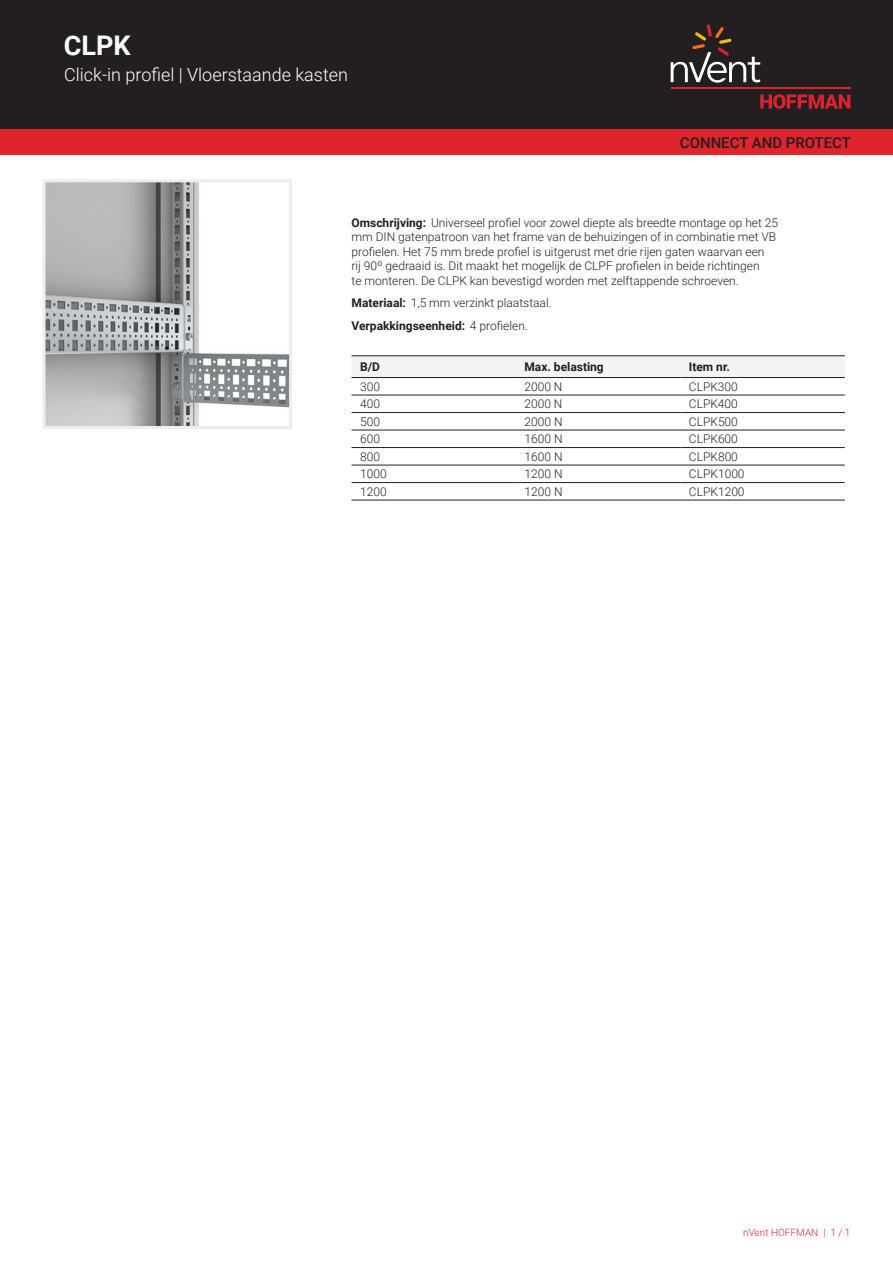
<style>
.page{position:relative;width:893px;height:1263px;background:#fff}
.page>*{position:absolute;margin:0;border:0;box-sizing:border-box;transform-origin:0 0}
.t1{font:700 27px "Roboto";color:#fff}
.t2{font:300 18px "Roboto";color:#fff}
.t3{font:500 15px "Roboto";color:#231f20}
.t4{font:300 12px/14.4px "Roboto";color:#231f20}
.t5{font:700 12px "Roboto";color:#231f20}
.t6{font:300 10.05px "Roboto";color:#de252e}
.s1{font-weight:700}
</style>
<div class="page">
<div style="left:0;top:0;width:893px;height:129px;background:#231f20"></div>
<svg style="left:760px;top:94px;width:90px;height:15px"></svg>
<hr style="left:671px;top:88px;width:179px;height:1px;background:#db2230">
<svg style="left:671px;top:24px;width:89px;height:59px"></svg>
<div style="left:0;top:129px;width:893px;height:26px;background:#de252e"></div>
<div style="left:351px;top:356px;width:494px;height:21px;background:#f2f3f4"></div>
<hr style="left:351px;top:355px;width:165px;height:1px;background:#231f20">
<hr style="left:516px;top:355px;width:164px;height:1px;background:#231f20">
<hr style="left:680px;top:355px;width:165px;height:1px;background:#231f20">
<hr style="left:351px;top:395px;width:165px;height:1px;background:#231f20">
<hr style="left:516px;top:395px;width:164px;height:1px;background:#231f20">
<hr style="left:680px;top:395px;width:165px;height:1px;background:#231f20">
<hr style="left:351px;top:412px;width:165px;height:1px;background:#231f20">
<hr style="left:516px;top:412px;width:164px;height:1px;background:#231f20">
<hr style="left:680px;top:412px;width:165px;height:1px;background:#231f20">
<hr style="left:351px;top:430px;width:165px;height:1px;background:#231f20">
<hr style="left:516px;top:430px;width:164px;height:1px;background:#231f20">
<hr style="left:680px;top:430px;width:165px;height:1px;background:#231f20">
<hr style="left:351px;top:447px;width:165px;height:1px;background:#231f20">
<hr style="left:516px;top:447px;width:164px;height:1px;background:#231f20">
<hr style="left:680px;top:447px;width:165px;height:1px;background:#231f20">
<hr style="left:351px;top:465px;width:165px;height:1px;background:#231f20">
<hr style="left:516px;top:465px;width:164px;height:1px;background:#231f20">
<hr style="left:680px;top:465px;width:165px;height:1px;background:#231f20">
<hr style="left:351px;top:482px;width:165px;height:1px;background:#231f20">
<hr style="left:516px;top:482px;width:164px;height:1px;background:#231f20">
<hr style="left:680px;top:482px;width:165px;height:1px;background:#231f20">
<hr style="left:351px;top:500px;width:165px;height:1px;background:#231f20">
<hr style="left:516px;top:500px;width:164px;height:1px;background:#231f20">
<hr style="left:680px;top:500px;width:165px;height:1px;background:#231f20">
<hr style="left:351px;top:377px;width:165px;height:1px;background:#231f20">
<hr style="left:516px;top:377px;width:164px;height:1px;background:#231f20">
<hr style="left:680px;top:377px;width:165px;height:1px;background:#231f20">
<img style="left:47px;top:183px;width:241px;height:242px">
<div style="left:43px;top:179px;width:249px;height:250px;border:3px solid #eeeeef"></div>
<h1 class="t1" style="left:64px;top:26px;width:68px">CLPK</h1>
<h2 class="t2" style="left:64px;top:62px;width:285px">Click-in profiel | Vloerstaande kasten</h2>
<p class="t3" style="left:680px;top:132px;width:173px">CONNECT AND PROTECT</p>
<p class="t4" style="left:351px;top:215px;width:428px"><span class="s1">Omschrijving:</span> Universeel profiel voor zowel diepte als breedte montage op het 25 mm DIN gatenpatroon van het frame van de behuizingen of in combinatie met VB profielen. Het 75 mm brede profiel is uitgerust met drie rijen gaten waarvan een<br>rij 90º gedraaid is. Dit maakt het mogelijk de CLPF profielen in beide richtingen<br>te monteren. De CLPK kan bevestigd worden met zelftappende schroeven.</p>
<p class="t4" style="left:351px;top:291px;width:202px;line-height:23px"><span class="s1">Materiaal:</span> 1,5 mm verzinkt plaatstaal.<br><span class="s1">Verpakkingseenheid:</span> 4 profielen.</p>
<p class="t5" style="left:360px;top:358px;width:21px">B/D</p>
<p class="t5" style="left:524px;top:358px;width:81px">Max. belasting</p>
<p class="t5" style="left:689px;top:358px;width:42px">Item nr.</p>
<p class="t4" style="left:360px;top:379px;width:21px">300</p>
<p class="t4" style="left:524px;top:379px;width:40px">2000 N</p>
<p class="t4" style="left:689px;top:379px;width:51px">CLPK300</p>
<p class="t4" style="left:360px;top:396px;width:21px">400</p>
<p class="t4" style="left:524px;top:396px;width:40px">2000 N</p>
<p class="t4" style="left:689px;top:396px;width:51px">CLPK400</p>
<p class="t4" style="left:360px;top:414px;width:21px">500</p>
<p class="t4" style="left:524px;top:414px;width:40px">2000 N</p>
<p class="t4" style="left:689px;top:414px;width:51px">CLPK500</p>
<p class="t4" style="left:360px;top:431px;width:21px">600</p>
<p class="t4" style="left:524px;top:431px;width:40px">1600 N</p>
<p class="t4" style="left:689px;top:431px;width:51px">CLPK600</p>
<p class="t4" style="left:360px;top:449px;width:21px">800</p>
<p class="t4" style="left:524px;top:449px;width:40px">1600 N</p>
<p class="t4" style="left:689px;top:449px;width:51px">CLPK800</p>
<p class="t4" style="left:360px;top:466px;width:28px">1000</p>
<p class="t4" style="left:524px;top:466px;width:40px">1200 N</p>
<p class="t4" style="left:689px;top:466px;width:57px">CLPK1000</p>
<p class="t4" style="left:360px;top:484px;width:28px">1200</p>
<p class="t4" style="left:524px;top:484px;width:40px">1200 N</p>
<p class="t4" style="left:689px;top:484px;width:57px">CLPK1200</p>
<p class="t6" style="left:743px;top:1226px;width:109px">nVent HOFFMAN | 1 / 1</p>
</div>
